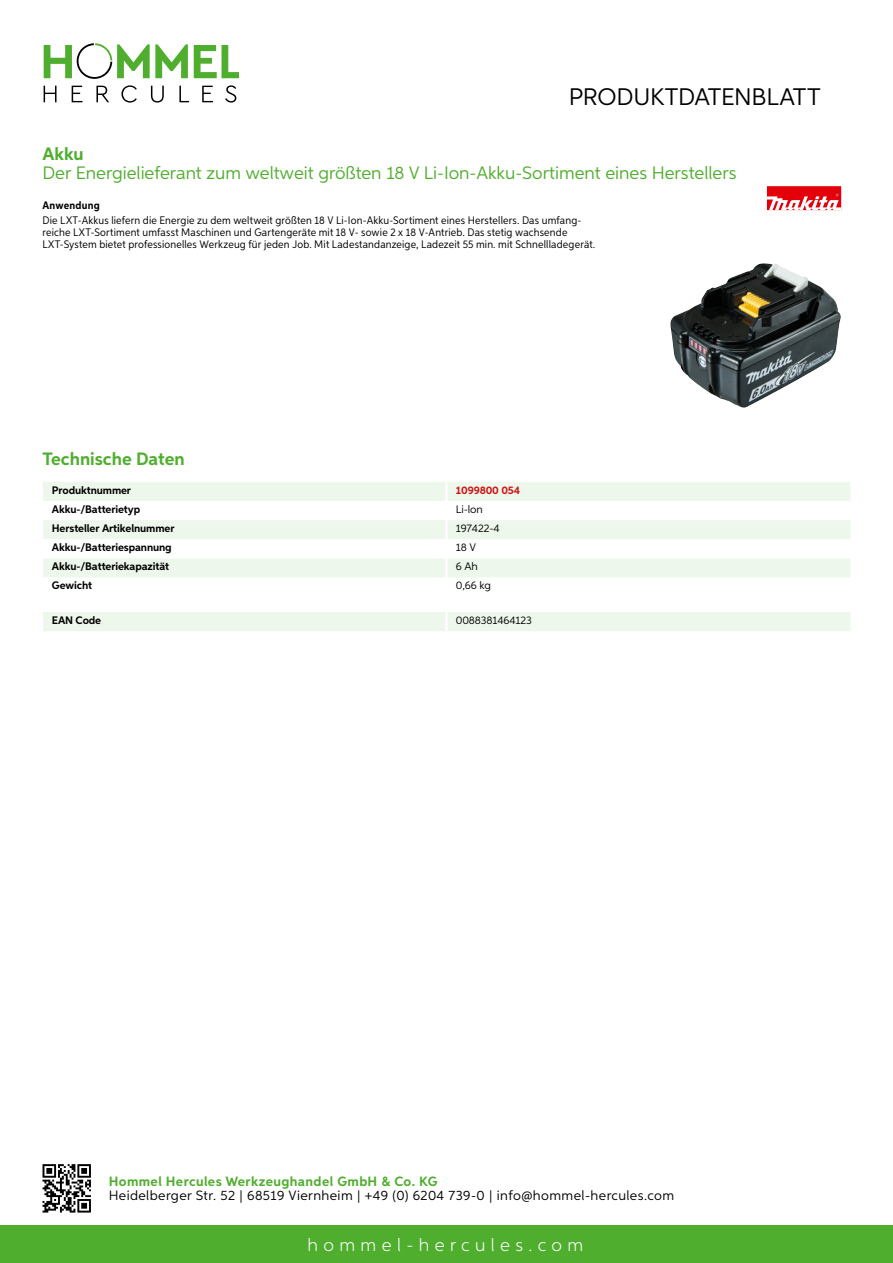
<style>
.page{position:relative;width:893px;height:1263px;background:#fff}
.page>*{position:absolute;margin:0;border:0;box-sizing:border-box;transform-origin:0 0}
.t1{font:24px "Aspira";letter-spacing:-.01em;color:#000}
.t2{font:18px "Aspira";color:#50ae2f}
.t3{font:300 18px "Aspira";letter-spacing:.3em;color:#fff}
.t4{font:700 18px "Aspira";color:#50ae2f}
.t5{font:13.5px "Aspira";letter-spacing:.03em;color:#000}
.t6{font:700 13.5px "Aspira";letter-spacing:.03em;color:#50ae2f}
.t7{font:10.95px/12px "Aspira Nar";letter-spacing:.015em;color:#000}
.t8{font:700 10.95px "Aspira";letter-spacing:-.01em;color:#000}
.t9{font:10.95px "Aspira";letter-spacing:-.01em;color:#000}
.t10{font:700 10.95px "Aspira";letter-spacing:-.01em;color:#cd1013}
.t11{font:700 10.95px "Aspira Nar";letter-spacing:.02em;color:#000}
</style>
<div class="page">
<div style="left:0;top:1226px;width:893px;height:37px;background:#50ae2f"></div>
<svg style="left:43px;top:1164px;width:48px;height:48px"></svg>
<svg style="left:194px;top:45px;width:45px;height:33px"></svg>
<svg style="left:44px;top:43px;width:144px;height:36px"></svg>
<svg style="left:44px;top:86px;width:13px;height:16px"></svg>
<svg style="left:72px;top:86px;width:10px;height:16px"></svg>
<svg style="left:96px;top:86px;width:13px;height:16px"></svg>
<svg style="left:121px;top:85px;width:16px;height:18px"></svg>
<svg style="left:151px;top:86px;width:13px;height:17px"></svg>
<svg style="left:179px;top:86px;width:10px;height:16px"></svg>
<svg style="left:202px;top:86px;width:11px;height:16px"></svg>
<svg style="left:225px;top:85px;width:11px;height:18px"></svg>
<div style="left:43px;top:482px;width:807px;height:19px;background:#eef7eb"></div>
<svg style="left:43px;top:520px;width:807px;height:57px;fill:#eef7eb"></svg>
<hr style="left:445px;top:482px;width:3px;height:19px;background:#fff">
<hr style="left:445px;top:520px;width:3px;height:19px;background:#fff">
<hr style="left:445px;top:539px;width:3px;height:19px;background:#fff">
<hr style="left:445px;top:558px;width:3px;height:19px;background:#fff">
<div style="left:43px;top:612px;width:807px;height:19px;background:#eef7eb"></div>
<hr style="left:445px;top:612px;width:3px;height:19px;background:#fff">
<img style="left:670px;top:263px;width:171px;height:144px">
<svg style="left:766px;top:186px;width:76px;height:25px"></svg>
<div style="left:767px;top:186px;width:74px;height:24px;background:#e3000b"></div>
<svg style="left:767px;top:194px;width:74px;height:16px"></svg>
<h1 class="t1" style="left:569px;top:82px;width:253px">Produktdatenblatt</h1>
<h2 class="t4" style="left:43px;top:142px;width:43px">Akku</h2>
<h2 class="t2" style="left:43px;top:162px;width:695px">Der Energielieferant zum weltweit größten 18 V Li-Ion-Akku-Sortiment eines Herstellers</h2>
<p class="t11" style="left:43px;top:199px;width:59px">Anwendung</p>
<p class="t7" style="left:43px;top:214px;width:554px">Die LXT-Akkus liefern die Energie zu dem weltweit größten 18 V Li-Ion-Akku-Sortiment eines Herstellers. Das umfang&shy;reiche LXT-Sortiment umfasst Maschinen und Gartengeräte mit 18 V- sowie 2 x 18 V-Antrieb. Das stetig wachsende<br>LXT-System bietet professionelles Werkzeug für jeden Job. Mit Ladestandanzeige, Ladezeit 55 min. mit Schnellladegerät.</p>
<h2 class="t4" style="left:43px;top:448px;width:144px">Technische Daten</h2>
<p class="t8" style="left:52px;top:483px;width:81px">Produktnummer</p>
<p class="t10" style="left:456px;top:483px;width:66px">1099800 054</p>
<p class="t8" style="left:52px;top:502px;width:90px">Akku-/Batterietyp</p>
<p class="t9" style="left:456px;top:502px;width:28px">Li-lon</p>
<p class="t8" style="left:52px;top:521px;width:124px">Hersteller Artikelnummer</p>
<p class="t9" style="left:456px;top:522px;width:45px">197422-4</p>
<p class="t8" style="left:52px;top:541px;width:121px">Akku-/Batteriespannung</p>
<p class="t9" style="left:456px;top:541px;width:22px">18 V</p>
<p class="t8" style="left:52px;top:560px;width:119px">Akku-/Batteriekapazität</p>
<p class="t9" style="left:456px;top:560px;width:24px">6 Ah</p>
<p class="t8" style="left:52px;top:579px;width:42px">Gewicht</p>
<p class="t9" style="left:456px;top:579px;width:37px">0,66 kg</p>
<p class="t8" style="left:52px;top:613px;width:51px">EAN Code</p>
<p class="t9" style="left:456px;top:613px;width:77px">0088381464123</p>
<p class="t6" style="left:109px;top:1172px;width:330px">Hommel Hercules Werkzeughandel GmbH &amp; Co. KG</p>
<p class="t5" style="left:109px;top:1187px;width:567px">Heidelberger Str. 52 | 68519 Viernheim | +49 (0) 6204 739-0 | info@hommel-hercules.com</p>
<h2 class="t3" style="left:307px;top:1234px;width:277px">hommel-hercules.com</h2>
</div>
